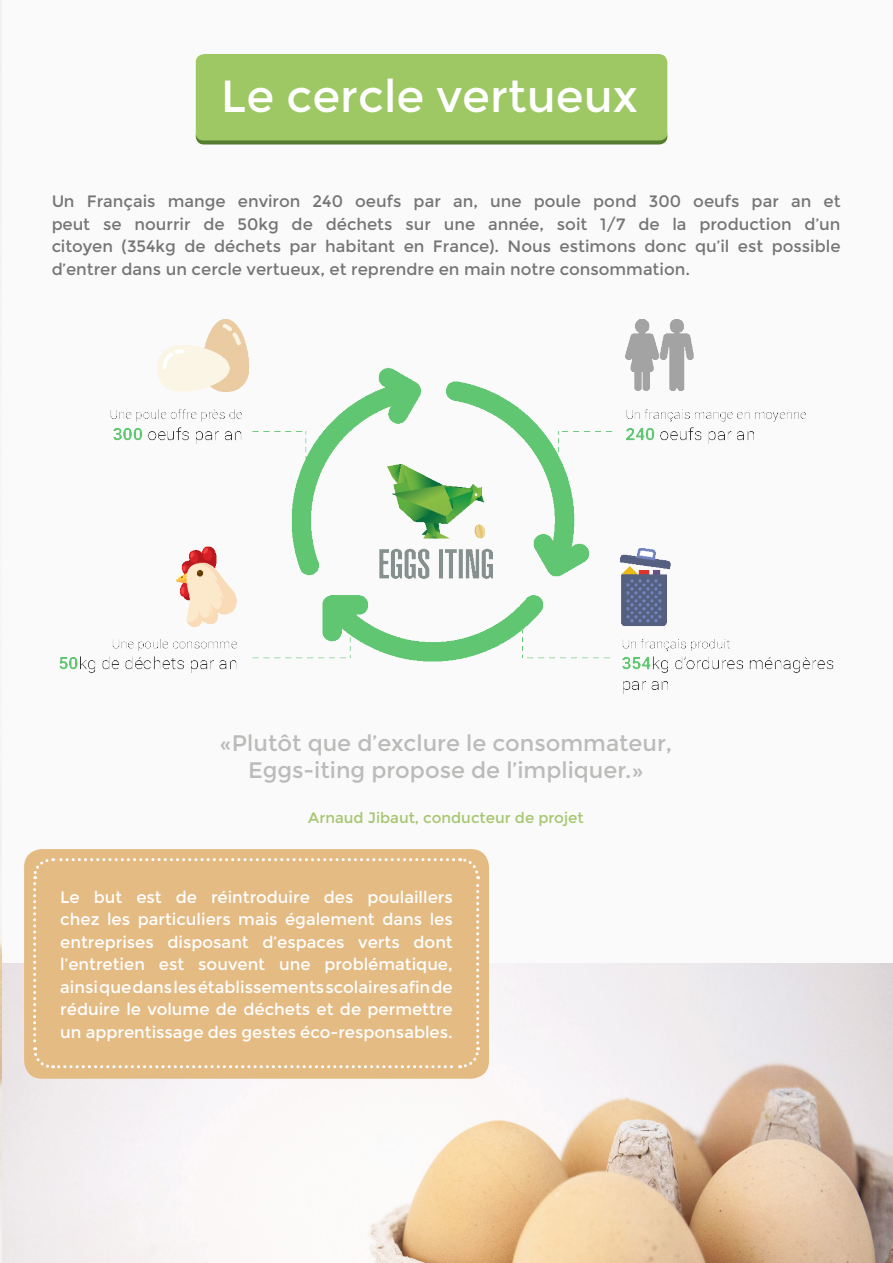
<style>
.page{position:relative;width:893px;height:1263px;background:#fff}
.page>*{position:absolute;margin:0;border:0;box-sizing:border-box;transform-origin:0 0}
.t1{font:45px "Montserrat";color:#fff}
.t2{font:22.5px/27px "Montserrat";color:#bbbbba;text-align:center}
.t3{font:16.5px/22.5px "Montserrat";color:#fff;text-align:justify}
.t4{font:16.5px/22.5px "Montserrat";color:#4a4a4a;text-align:justify}
.t5{font:15px "Montserrat";color:#a5c66e}
</style>
<div class="page">
<div style="left:1px;top:0;width:892px;height:963px;background:#fafafa"></div>
<div style="left:195px;top:52px;width:475px;height:93px;background:#628056;opacity:.75"></div>
<img style="left:1px;top:964px;width:892px;height:299px">
<div style="left:24px;top:849px;width:465px;height:230px;background:#e5bb84;border-radius:18px"></div>
<svg style="left:33px;top:858px;width:447px;height:211px"></svg>
<img style="left:0;top:0;width:1px;height:1263px">
<img style="left:59px;top:319px;width:775px;height:375px">
<h1 class="t1" style="left:221px;top:70px;width:418px">Le cercle vertueux</h1>
<p class="t4" style="left:51px;top:190px;width:791px">Un Français mange environ 240 oeufs par an, une poule pond 300 oeufs par an et peut se nourrir de 50kg de déchets sur une année, soit 1/7 de la production d’un citoyen (354kg de déchets par habitant en France). Nous estimons donc qu’il est possible d’entrer dans un cercle vertueux, et reprendre en main notre consommation.</p>
<h2 class="t2" style="left:220px;top:730px;width:454px">«Plutôt que d’exclure le consommateur,<br>Eggs-iting propose de l’impliquer.»</h2>
<p class="t5" style="left:308px;top:809px;width:277px">Arnaud Jibaut, conducteur de projet</p>
<p class="t3" style="left:60px;top:886px;width:394px">Le but est de réintroduire des poulaillers chez les particuliers mais également dans les entreprises disposant d’espaces verts dont l’entretien est souvent une problématique, ainsi que dans les établissements scolaires afin de réduire le volume de déchets et de permettre un apprentissage des gestes éco-responsables.</p>
</div>
